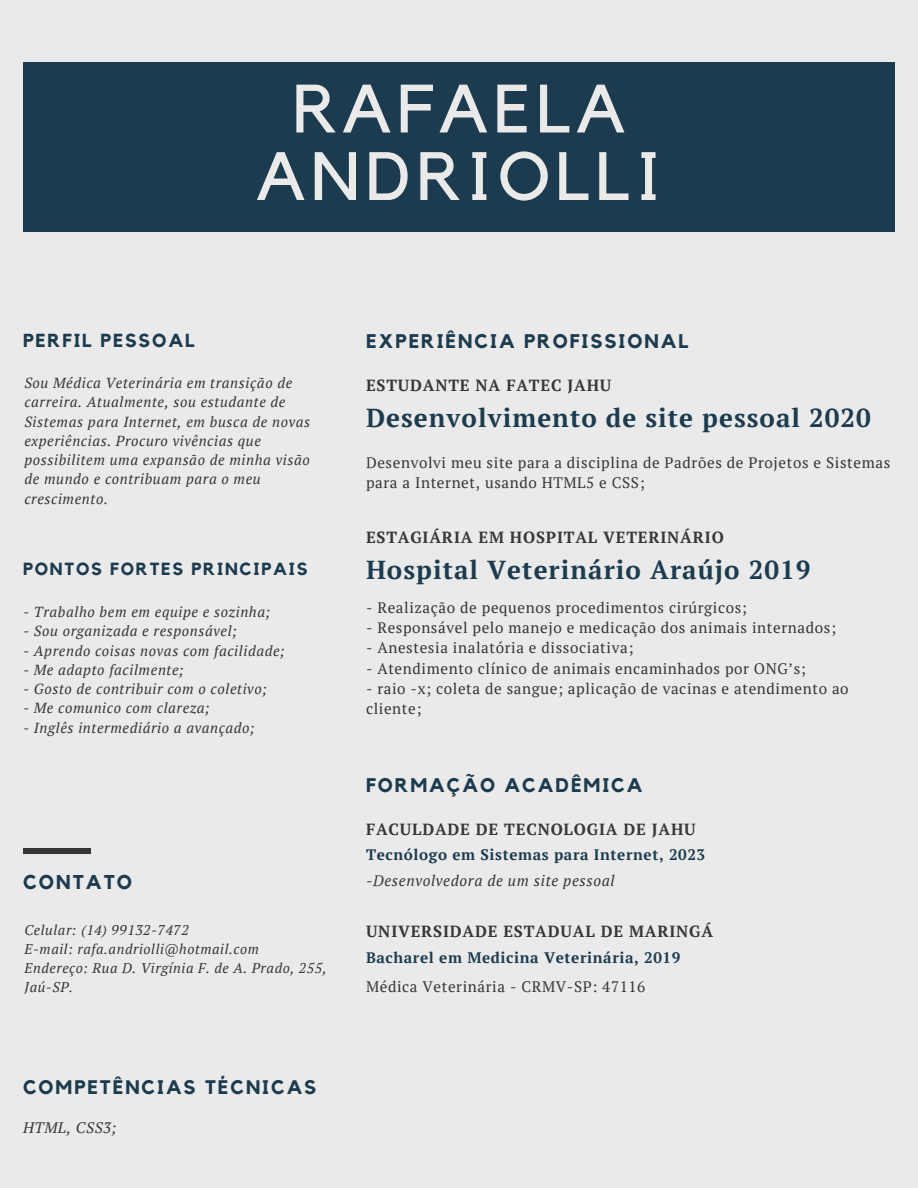
<style>
.page{position:relative;width:918px;height:1188px;background:#eaeaea}
.page>*{position:absolute;margin:0;border:0;box-sizing:border-box;transform-origin:0 0}
.t1{font:67.5px/67.5px "Kollektif";letter-spacing:.08em;color:#eaeaea;text-align:center}
.t2{font:700 25.95px "PT Serif";letter-spacing:.04em;color:#1c3b4f}
.t3{font:700 19.95px "Kollektif";letter-spacing:.1em;color:#1c3b4f}
.t4{font:700 19.65px "Kollektif";letter-spacing:.1em;color:#1c3b4f}
.t5{font:700 18.75px "Kollektif";letter-spacing:.1em;color:#1c3b4f}
.t6{font:700 17.55px "Kollektif";letter-spacing:.1em;color:#1c3b4f}
.t7{font:700 16.05px "PT Serif";letter-spacing:.05em;color:#363636}
.t8{font:15.15px/20.1px "PT Serif";letter-spacing:.04em;color:#363636}
.t9{font:700 15.15px "PT Serif";letter-spacing:.04em;color:#1c3b4f}
.t10{font:italic 15.15px "PT Serif";letter-spacing:.04em;color:#363636}
.t11{font:italic 14.55px/19.2px "PT Serif";letter-spacing:.04em;color:#363636}
.t12{font:italic 14.1px/19px "PT Serif";letter-spacing:.04em;color:#363636}
</style>
<div class="page">
<div style="left:23px;top:62px;width:872px;height:170px;background:#1c3b4f"></div>
<div style="left:23px;top:848px;width:68px;height:6px;background:#363636"></div>
<p class="t1" style="left:256px;top:78px;width:407px">RAFAELA<br>ANDRIOLLI</p>
<p class="t5" style="left:23px;top:332px;width:173px">PERFIL PESSOAL</p>
<p class="t11" style="left:24px;top:373px;width:287px">Sou Médica Veterinária em transição de carreira. Atualmente, sou estudante de Sistemas para Internet, em busca de novas experiências. Procuro vivências que possibilitem uma expansão de minha visão de mundo e contribuam para o meu crescimento.</p>
<p class="t6" style="left:23px;top:560px;width:286px">PONTOS FORTES PRINCIPAIS</p>
<p class="t11" style="left:23px;top:602px;width:249px">- Trabalho bem em equipe e sozinha;</p>
<p class="t11" style="left:23px;top:621px;width:215px">- Sou organizada e responsável;</p>
<p class="t11" style="left:23px;top:640px;width:263px">- Aprendo coisas novas com facilidade;</p>
<p class="t11" style="left:23px;top:660px;width:162px">- Me adapto facilmente;</p>
<p class="t11" style="left:23px;top:679px;width:245px">- Gosto de contribuir com o coletivo;</p>
<p class="t11" style="left:23px;top:698px;width:188px">- Me comunico com clareza;</p>
<p class="t11" style="left:23px;top:717px;width:233px">- Inglês intermediário a avançado;</p>
<p class="t3" style="left:23px;top:873px;width:111px">CONTATO</p>
<p class="t12" style="left:24px;top:920px;width:166px">Celular: (14) 99132-7472</p>
<p class="t12" style="left:24px;top:939px;width:236px">E-mail: rafa.andriolli@hotmail.com</p>
<p class="t12" style="left:24px;top:958px;width:304px">Endereço: Rua D. Virgínia F. de A. Prado, 255,<br>Jaú-SP.</p>
<p class="t4" style="left:23px;top:1078px;width:295px">COMPETÊNCIAS TÉCNICAS</p>
<p class="t10" style="left:23px;top:1118px;width:95px">HTML, CSS3;</p>
<p class="t4" style="left:366px;top:332px;width:324px">EXPERIÊNCIA PROFISSIONAL</p>
<p class="t7" style="left:366px;top:374px;width:247px">ESTUDANTE NA FATEC JAHU</p>
<p class="t2" style="left:366px;top:400px;width:506px">Desenvolvimento de site pessoal 2020</p>
<p class="t8" style="left:366px;top:453px;width:526px">Desenvolvi meu site para a disciplina de Padrões de Projetos e Sistemas para a Internet, usando HTML5 e CSS;</p>
<p class="t7" style="left:366px;top:526px;width:359px">ESTAGIÁRIA EM HOSPITAL VETERINÁRIO</p>
<p class="t2" style="left:366px;top:552px;width:446px">Hospital Veterinário Araújo 2019</p>
<p class="t8" style="left:366px;top:597px;width:382px">- Realização de pequenos procedimentos cirúrgicos;</p>
<p class="t8" style="left:366px;top:618px;width:472px">- Responsável pelo manejo e medicação dos animais internados;</p>
<p class="t8" style="left:366px;top:638px;width:269px">- Anestesia inalatória e dissociativa;</p>
<p class="t8" style="left:366px;top:658px;width:441px">- Atendimento clínico de animais encaminhados por ONG’s;</p>
<p class="t8" style="left:366px;top:678px;width:484px">- raio -x; coleta de sangue; aplicação de vacinas e atendimento ao cliente;</p>
<p class="t4" style="left:366px;top:776px;width:278px">FORMAÇÃO ACADÊMICA</p>
<p class="t7" style="left:366px;top:818px;width:331px">FACULDADE DE TECNOLOGIA DE JAHU</p>
<p class="t9" style="left:366px;top:845px;width:341px">Tecnólogo em Sistemas para Internet, 2023</p>
<p class="t10" style="left:366px;top:871px;width:250px">-Desenvolvedora de um site pessoal</p>
<p class="t7" style="left:366px;top:920px;width:349px">UNIVERSIDADE ESTADUAL DE MARINGÁ</p>
<p class="t9" style="left:366px;top:947px;width:316px">Bacharel em Medicina Veterinária, 2019</p>
<p class="t8" style="left:366px;top:976px;width:281px">Médica Veterinária - CRMV-SP: 47116</p>
</div>
